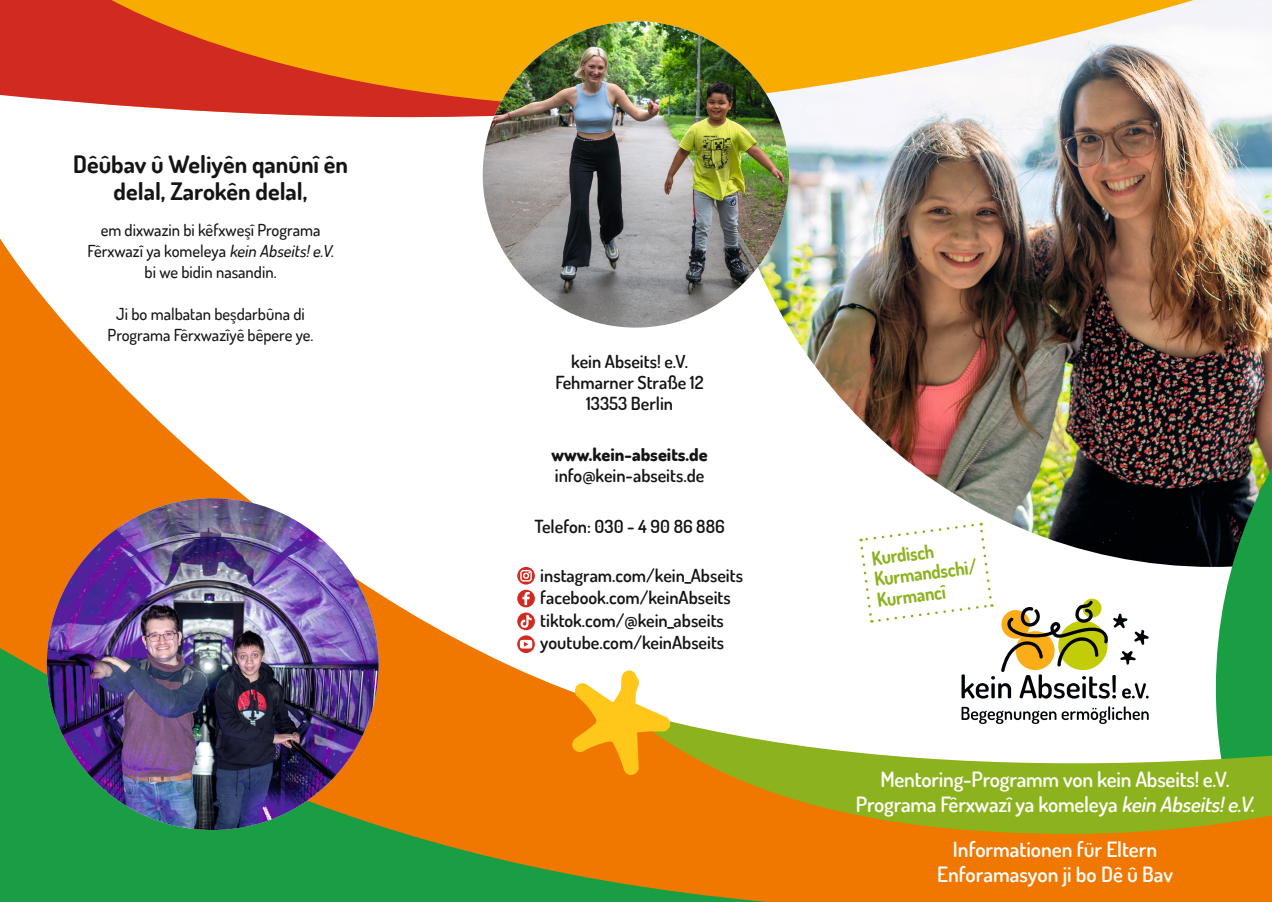
<style>
.page{position:relative;width:1272px;height:902px;background:#fff}
.page>*{position:absolute;margin:0;border:0;box-sizing:border-box;transform-origin:0 0}
.t1{font:700 24px/27px "Dosis";color:#131413;text-align:center}
.t2{font:600 21px/24.8px "Dosis";letter-spacing:-.01em;color:#fff;text-align:center}
.t3{font:700 19.5px/21px "Dosis";color:#8cb31d;scale:.92 1}
.t4{font:600 18px/22.5px "Dosis";color:#131413;text-align:center}
.t5{font:800 18px "Dosis";color:#131413}
.t6{font:500 16.5px/21px "Dosis";color:#131413;text-align:center}
.s1{font-style:italic}
</style>
<div class="page">
<img style="left:779px;top:0;width:492px;height:216px">
<img style="left:0;top:217px;width:1271px;height:684px">
<svg style="left:0;top:640px;width:907px;height:261px"></svg>
<svg style="left:621px;top:0;width:601px;height:118px"></svg>
<svg style="left:0;top:0;width:621px;height:118px;background:#e6731d"></svg>
<img style="left:47px;top:498px;width:331px;height:332px;border-radius:166px">
<img style="left:482px;top:21px;width:307px;height:306px;border-radius:153px">
<svg style="left:571px;top:670px;width:99px;height:105px"></svg>
<svg style="left:517px;top:567px;width:18px;height:17px"></svg>
<svg style="left:520px;top:570px;width:12px;height:11px"></svg>
<svg style="left:517px;top:589px;width:18px;height:64px"></svg>
<svg style="left:961px;top:706px;width:187px;height:18px"></svg>
<svg style="left:858px;top:522px;width:290px;height:176px"></svg>
<h1 class="t1" style="left:73px;top:150px;width:276px">Dêûbav û Weliyên qanûnî ên delal, Zarokên delal,</h1>
<p class="t6" style="left:87px;top:219px;width:251px">em dixwazin bi kêfxweşî Programa<br>Fêrxwazî ya komeleya <span class="s1">kein Abseits!e.V. </span>bi we bidin nasandin.</p>
<p class="t6" style="left:108px;top:303px;width:207px">Ji bo malbatan beşdarbûna di<br>Programa Fêrxwazîyê bêpere ye.</p>
<p class="t4" style="left:555px;top:351px;width:150px;line-height:21px">kein Abseits! e.V.<br>Fehmarner Straße 12<br>13353 Berlin</p>
<p class="t5" style="left:551px;top:443px;width:158px">www.kein-abseits.de</p>
<p class="t4" style="left:555px;top:463px;width:151px">info@kein-abseits.de</p>
<p class="t4" style="left:534px;top:514px;width:192px">Telefon: 030 - 4 90 86 886</p>
<p class="t4" style="left:540px;top:563px;width:204px;text-align:left">instagram.com/kein_Abseits facebook.com/keinAbseits tiktok.com/@kein_abseits youtube.com/keinAbseits</p>
<p class="t3" style="left:870px;top:548px;width:114px;rotate:-8deg">Kurdisch<br>Kurmandschi/<br>Kurmancî</p>
<p class="t2" style="left:856px;top:766px;width:404px">Mentoring-Programm von kein Abseits! e.V.<br>Programa Fêrxwazî ya komeleya <span class="s1">kein Abseits!e.V.</span></p>
<p class="t2" style="left:937px;top:836px;width:237px">Informationen für Eltern<br>Enforamasyon ji bo Dê û Bav</p>
</div>
